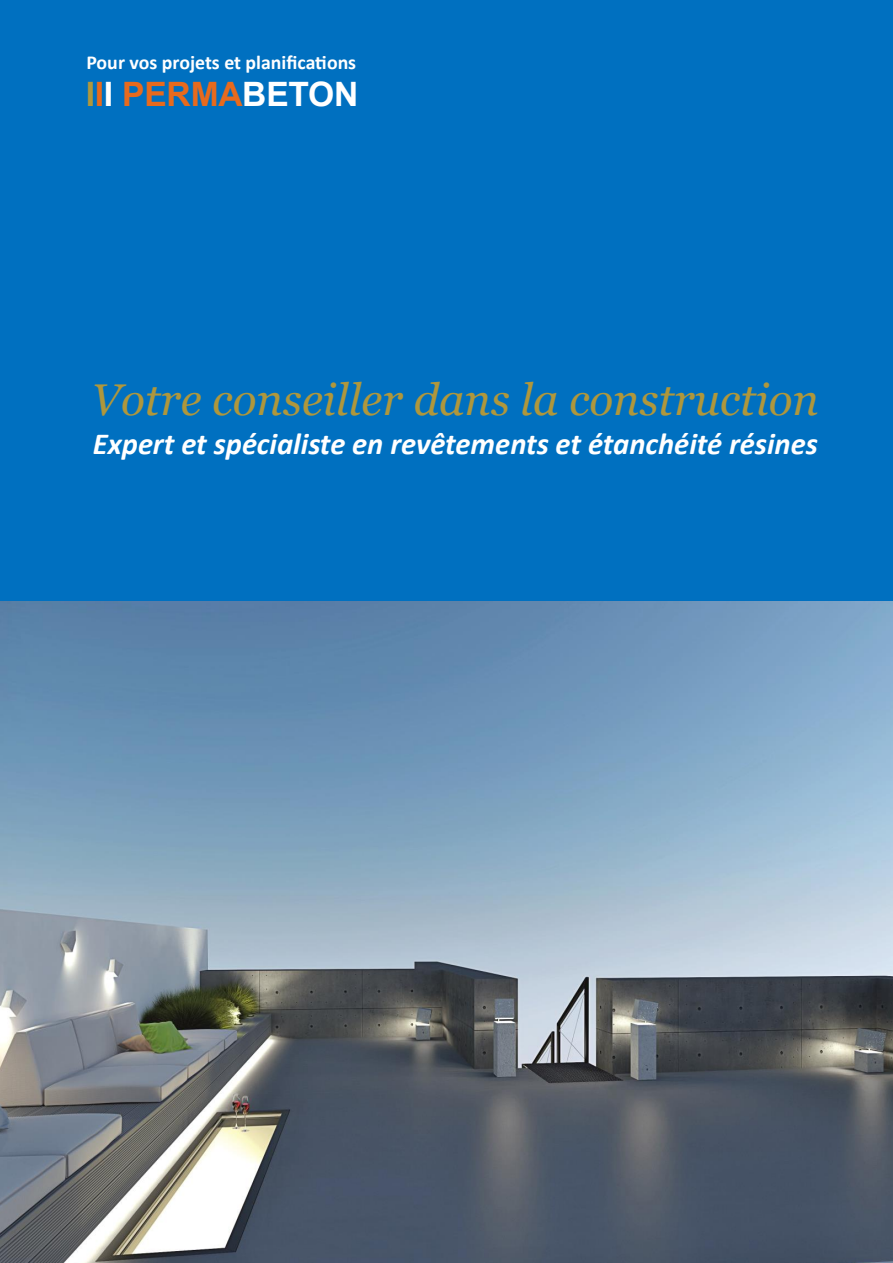
<style>
.page{position:relative;width:893px;height:1263px;background:#fff}
.page>*{position:absolute;margin:0;border:0;box-sizing:border-box;transform-origin:0 0}
.t1{font:italic 44.4px "Georgia";color:#af973c}
.t2{font:700 33.6px "Arial";letter-spacing:-.01em;color:#e76a1d}
.t3{font:italic 700 30.6px "Calibri";color:#fff}
.t4{font:700 19.8px "Calibri";color:#fff}
.s1{color:#af973c}
.s2{color:#fff}
</style>
<div class="page">
<img style="left:0;top:601px;width:893px;height:662px">
<div style="left:0;top:9px;width:893px;height:41px;background:#0070c0"></div>
<div style="left:0;top:50px;width:893px;height:24px;background:#0070c0"></div>
<div style="left:0;top:74px;width:893px;height:39px;background:#0070c0"></div>
<div style="left:0;top:113px;width:893px;height:26px;background:#0070c0"></div>
<div style="left:0;top:139px;width:893px;height:41px;background:#0070c0"></div>
<div style="left:0;top:180px;width:893px;height:49px;background:#0070c0"></div>
<div style="left:0;top:229px;width:893px;height:48px;background:#0070c0"></div>
<div style="left:0;top:277px;width:893px;height:49px;background:#0070c0"></div>
<div style="left:0;top:326px;width:893px;height:48px;background:#0070c0"></div>
<div style="left:0;top:374px;width:893px;height:51px;background:#0070c0"></div>
<div style="left:0;top:425px;width:893px;height:62px;background:#0070c0"></div>
<div style="left:0;top:487px;width:893px;height:45px;background:#0070c0"></div>
<div style="left:0;top:532px;width:893px;height:39px;background:#0070c0"></div>
<hr style="left:0;top:571px;width:893px;height:2px;background:#0070c0">
<div style="left:0;top:0;width:893px;height:9px;background:#0070c0"></div>
<div style="left:0;top:573px;width:893px;height:23px;background:#0070c0"></div>
<div style="left:0;top:596px;width:893px;height:5px;background:#0070c0"></div>
<p class="t4" style="left:86px;top:48px;width:271px">Pour vos projets et planifications</p>
<p class="t2" style="left:86px;top:70px;width:274px"><span class="s1">I</span>I<span class="s2">I</span> PERMA<span class="s2">BETON</span></p>
<h1 class="t1" style="left:91px;top:372px;width:729px">Votre conseiller dans la construction</h1>
<p class="t3" style="left:93px;top:422px;width:726px">Expert et spécialiste en revêtements et étanchéité résines</p>
</div>
